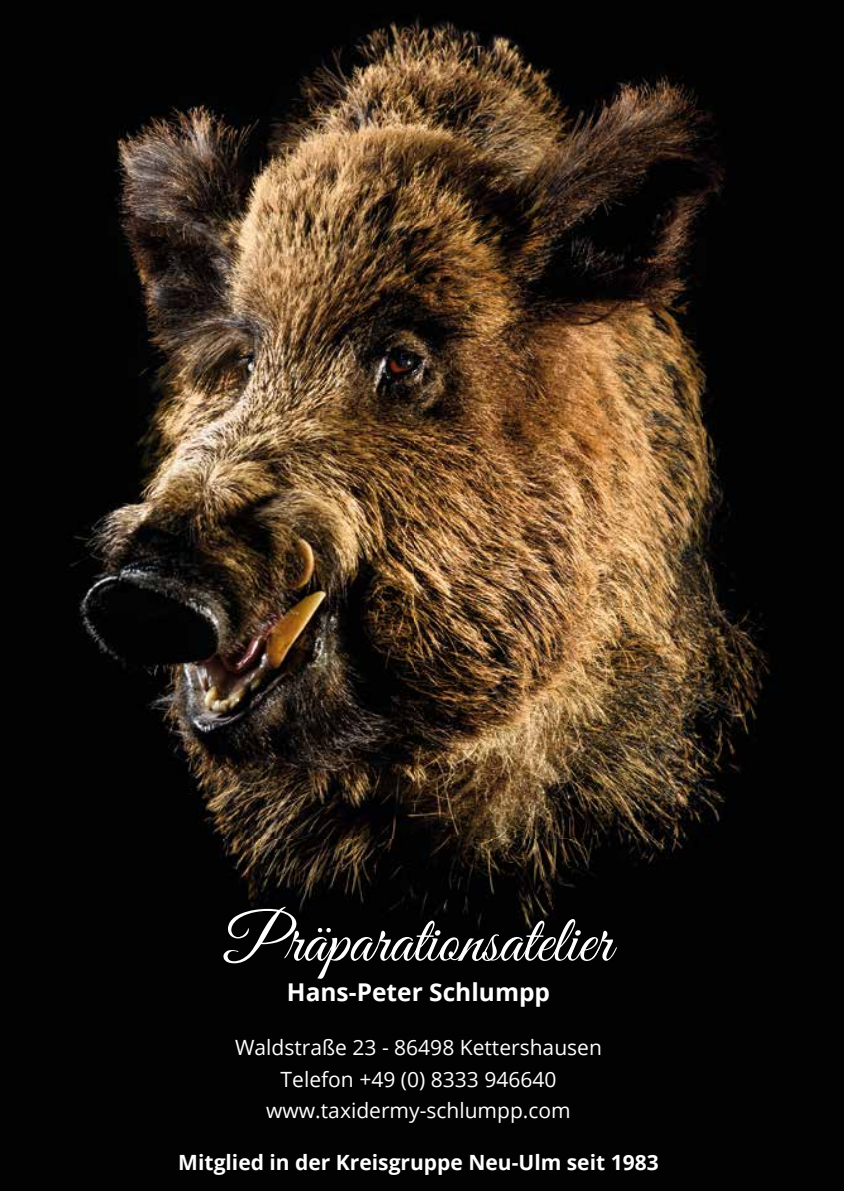
<style>
.page{position:relative;width:844px;height:1191px;background:#fff}
.page>*{position:absolute;margin:0;border:0;box-sizing:border-box;transform-origin:0 0}
.t1{font:66.5px "Great Vibes";color:#fff}
.t2{font:700 24.5px "Open Sans";color:#fff}
.t3{font:21px/31.5px "Open Sans";color:#fff;text-align:center}
.t4{font:700 21px "Open Sans";color:#fff}
</style>
<div class="page">
<img style="left:0;top:0;width:843px;height:1191px">
<h1 class="t1" style="left:225px;top:904px;width:388px">Präparationsatelier</h1>
<p class="t2" style="left:287px;top:974px;width:265px">Hans-Peter Schlumpp</p>
<p class="t3" style="left:235px;top:1031px;width:368px">Waldstraße 23 - 86498 Kettershausen<br>Telefon +49 (0) 8333 946640 www.taxidermy-schlumpp.com</p>
<p class="t4" style="left:178px;top:1147px;width:481px">Mitglied in der Kreisgruppe Neu-Ulm seit 1983</p>
</div>
